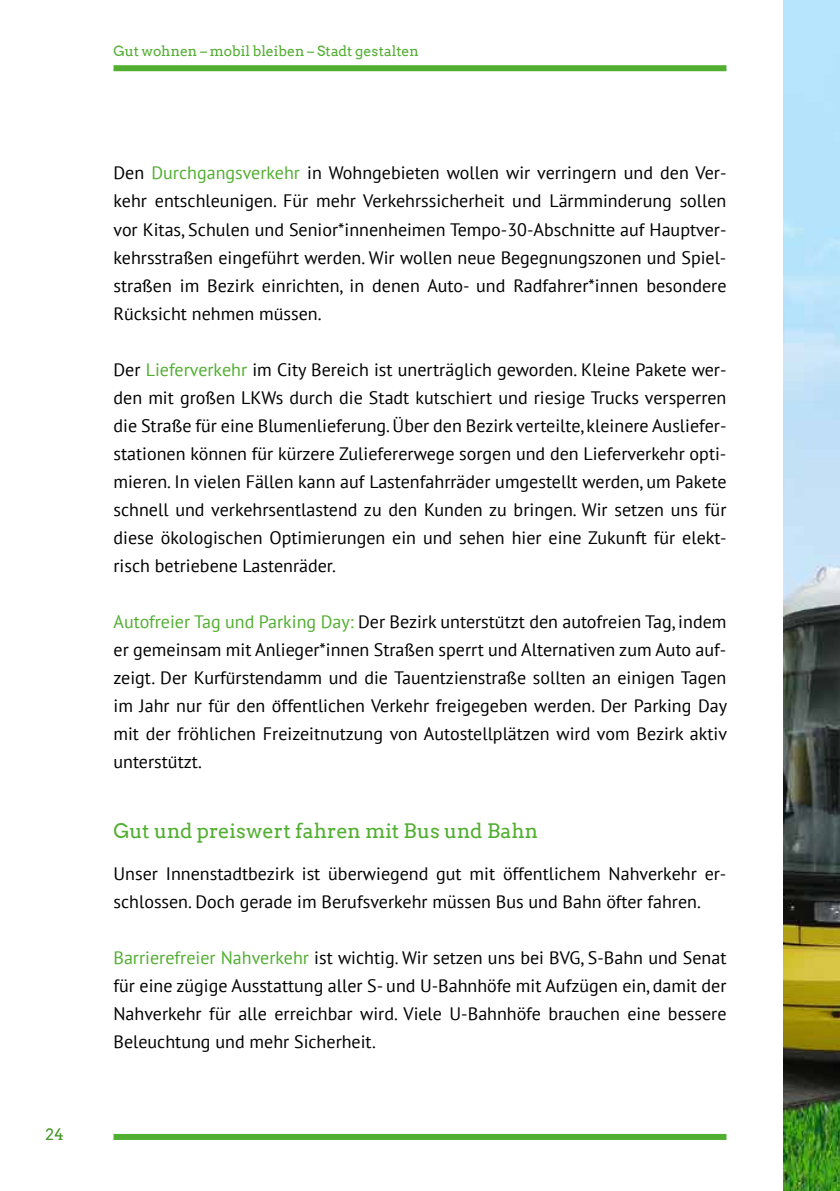
<style>
.page{position:relative;width:840px;height:1191px;background:#fff}
.page>*{position:absolute;margin:0;border:0;box-sizing:border-box;transform-origin:0 0}
.t1{font:20px "Arvo";letter-spacing:-.005em;color:#51ae30}
.t2{font:18px/28px "PT Sans";color:#000;text-align:justify}
.t3{font:16px "Arvo";color:#459629}
.t4{font:14px "Arvo";color:#51ae30}
.s1{color:#51ae30}
.s2{font-family:"Calibri"}
</style>
<div class="page">
<img style="left:783px;top:0;width:56px;height:1191px">
<div style="left:113px;top:65px;width:613px;height:6px;background:#51ae30"></div>
<div style="left:113px;top:1134px;width:613px;height:6px;background:#51ae30"></div>
<p class="t3" style="left:45px;top:1124px;width:20px">24</p>
<p class="t4" style="left:113px;top:43px;width:306px">Gut wohnen – mobil bleiben – Stadt gestalten</p>
<p class="t2" style="left:113px;top:159px;width:614px">Den <span class="s1">Durchgangsverkehr</span> in Wohngebieten wollen wir verringern und den Ver&shy;kehr entschleunigen. Für mehr Verkehrssicherheit und Lärmminderung sollen vor Kitas, Schulen und Senior*innenheimen Tempo-30-Abschnitte auf Hauptver&shy;kehrsstraßen eingeführt werden. Wir wollen neue Begegnungszonen und Spiel&shy;straßen im Bezirk einrichten, in denen Auto- und Radfahrer*innen besondere Ru<span class="s2">̈</span>cksicht nehmen mu<span class="s2">̈</span>ssen.</p>
<p class="t2" style="left:113px;top:355px;width:614px">Der <span class="s1">Lieferverkehr</span> im City Bereich ist unerträglich geworden. Kleine Pakete wer&shy;den mit großen LKWs durch die Stadt kutschiert und riesige Trucks versperren die Straße für eine Blumenlieferung. Über den Bezirk verteilte, kleinere Ausliefer&shy;stationen können für kürzere Zuliefererwege sorgen und den Lieferverkehr opti&shy;mieren. In vielen Fällen kann auf Lastenfahrräder umgestellt werden, um Pakete schnell und verkehrsentlastend zu den Kunden zu bringen. Wir setzen uns für diese ökologischen Optimierungen ein und sehen hier eine Zukunft für elekt&shy;risch betriebene Lastenräder.</p>
<p class="t2" style="left:113px;top:607px;width:614px"><span class="s1">Autofreier Tag und Parking Day:</span> Der Bezirk unterstu<span class="s2">̈</span>tzt den autofreien Tag, indem er gemeinsam mit Anlieger*innen Straßen sperrt und Alternativen zum Auto auf&shy;zeigt. Der Kurfu<span class="s2">̈</span>rstendamm und die Tauentzienstraße sollten an einigen Tagen im Jahr nur fu<span class="s2">̈</span>r den o<span class="s2">̈</span>ffentlichen Verkehr freigegeben werden. Der Parking Day mit der fröhlichen Freizeitnutzung von Autostellplätzen wird vom Bezirk aktiv unterstu<span class="s2">̈</span>tzt.</p>
<p class="t1" style="left:113px;top:818px;width:426px">Gut und preiswert fahren mit Bus und Bahn</p>
<p class="t2" style="left:113px;top:859px;width:614px">Unser Innenstadtbezirk ist überwiegend gut mit öffentlichem Nahverkehr er&shy;schlossen. Doch gerade im Berufsverkehr müssen Bus und Bahn öfter fahren.</p>
<p class="t2" style="left:113px;top:943px;width:614px"><span class="s1">Barrierefreier Nahverkehr</span> ist wichtig. Wir setzen uns bei BVG, S-Bahn und Senat für eine zügige Ausstattung aller S- und U-Bahnhöfe mit Aufzügen ein, damit der Nahverkehr für alle erreichbar wird. Viele U-Bahnhöfe brauchen eine bessere Beleuchtung und mehr Sicherheit.</p>
</div>
